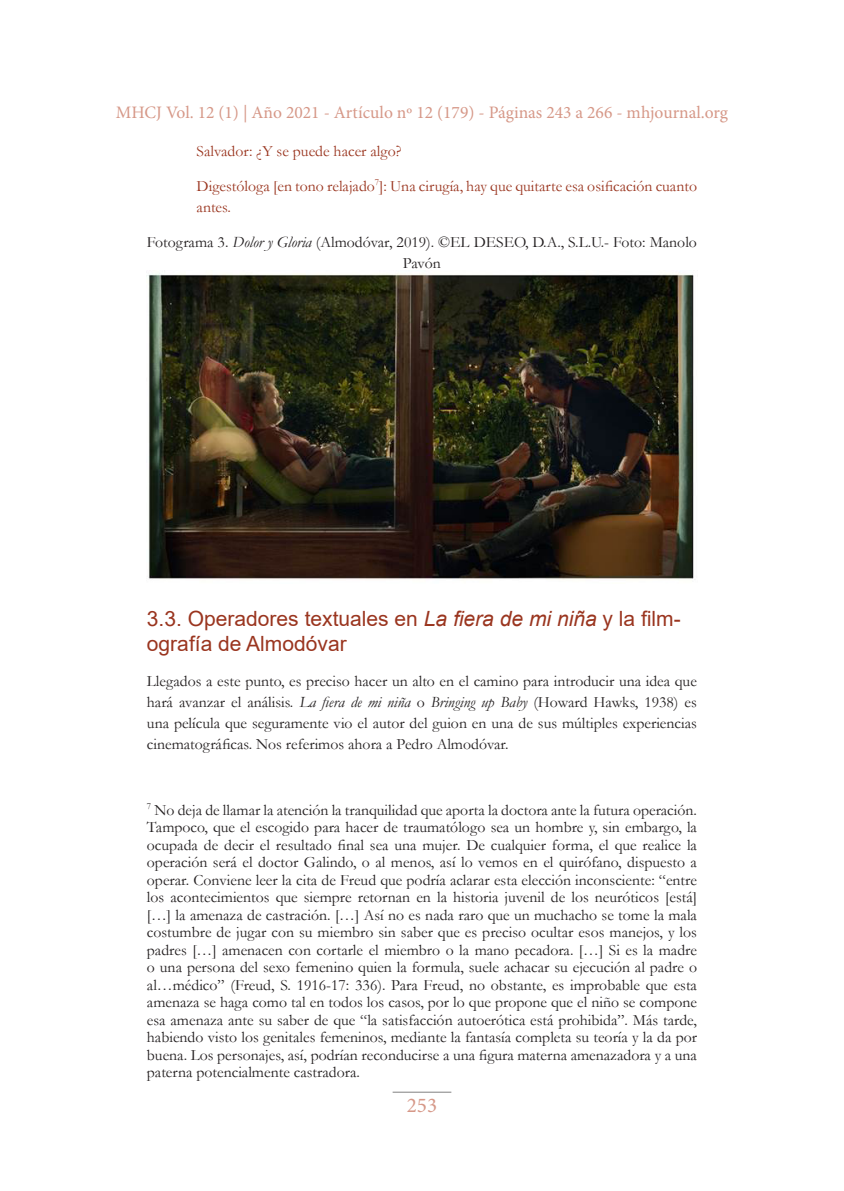
<style>
.page{position:relative;width:844px;height:1191px;background:#fff}
.page>*{position:absolute;margin:0;border:0;box-sizing:border-box;transform-origin:0 0}
.Título{font:21px/25px "Arial";color:#9a351f}
.t1{font:21px "Minion Pro";color:#d69888}
.t2{font:17.5px "Minion Pro";color:#d69888}
.Cita_al_pie{font:15.75px/17.5px "Garamond";color:#231f20;text-align:justify}
.Texto_independiente{font:15.75px/21px "Garamond";color:#231f20;text-align:justify}
.Texto_sangria{font:15.75px/21px "Garamond";color:#9a351f}
.Tablas__figuras__fue{font:15.75px/21px "Garamond";color:#231f20;text-align:center}
.s1{font-style:italic}
</style>
<div class="page">
<hr style="left:392px;top:1091px;width:59px;height:1px;background:#808080">
<img style="left:148px;top:273px;width:547px;height:307px">
<p class="t2" style="left:116px;top:100px;width:613px">MHCJ Vol. 12 (1) | Año 2021 - Artículo nº 12 (179) - Páginas 243 a 266 - mhjournal.org</p>
<p class="Texto_sangria" style="left:196px;top:140px;width:206px">Salvador: ¿Y se puede hacer algo?</p>
<p class="Texto_sangria" style="left:196px;top:175px;width:502px">Digestóloga [en tono relajado<sup>7</sup>]: Una cirugía, hay que quitarte esa osificación cuanto antes.</p>
<p class="Tablas__figuras__fue" style="left:147px;top:231px;width:551px">Fotograma 3. <span class="s1">Dolor y Gloria</span> (Almodóvar, 2019). ©EL DESEO, D.A., S.L.U.- Foto: Manolo<br>Pavón</p>
<p class="Título" style="left:147px;top:606px;width:535px">3.3. Operadores textuales en <span class="s1">La fiera de mi niña</span> y la film&shy;ografía de Almodóvar</p>
<p class="Texto_independiente" style="left:147px;top:670px;width:551px">Llegados a este punto, es preciso hacer un alto en el camino para introducir una idea que hará avanzar el análisis. <span class="s1">La fiera de mi niña</span> o <span class="s1">Bringing up Baby</span> (Howard Hawks, 1938) es una película que seguramente vio el autor del guion en una de sus múltiples experiencias cinematográficas. Nos referimos ahora a Pedro Almodóvar.</p>
<p class="Cita_al_pie" style="left:147px;top:800px;width:551px"><sup>7</sup> No deja de llamar la atención la tranquilidad que aporta la doctora ante la futura operación.<br>Tampoco, que el escogido para hacer de traumatólogo sea un hombre y, sin embargo, la ocupada de decir el resultado final sea una mujer. De cualquier forma, el que realice la operación será el doctor Galindo, o al menos, así lo vemos en el quirófano, dispuesto a operar. Conviene leer la cita de Freud que podría aclarar esta elección inconsciente: “entre los acontecimientos que siempre retornan en la historia juvenil de los neuróticos [está] […] la amenaza de castración. […] Así no es nada raro que un muchacho se tome la mala costumbre de jugar con su miembro sin saber que es preciso ocultar esos manejos, y los padres […] amenacen con cortarle el miembro o la mano pecadora. […] Si es la madre o una persona del sexo femenino quien la formula, suele achacar su ejecución al padre o al…médico” (Freud, S. 1916-17: 336). Para Freud, no obstante, es improbable que esta amenaza se haga como tal en todos los casos, por lo que propone que el niño se compone esa amenaza ante su saber de que “la satisfacción autoerótica está prohibida”. Más tarde, habiendo visto los genitales femeninos, mediante la fantasía completa su teoría y la da por buena. Los personajes, así, podrían reconducirse a una figura materna amenazadora y a una paterna potencialmente castradora.</p>
<h1 class="t1" style="left:407px;top:1091px;width:32px">253</h1>
</div>
